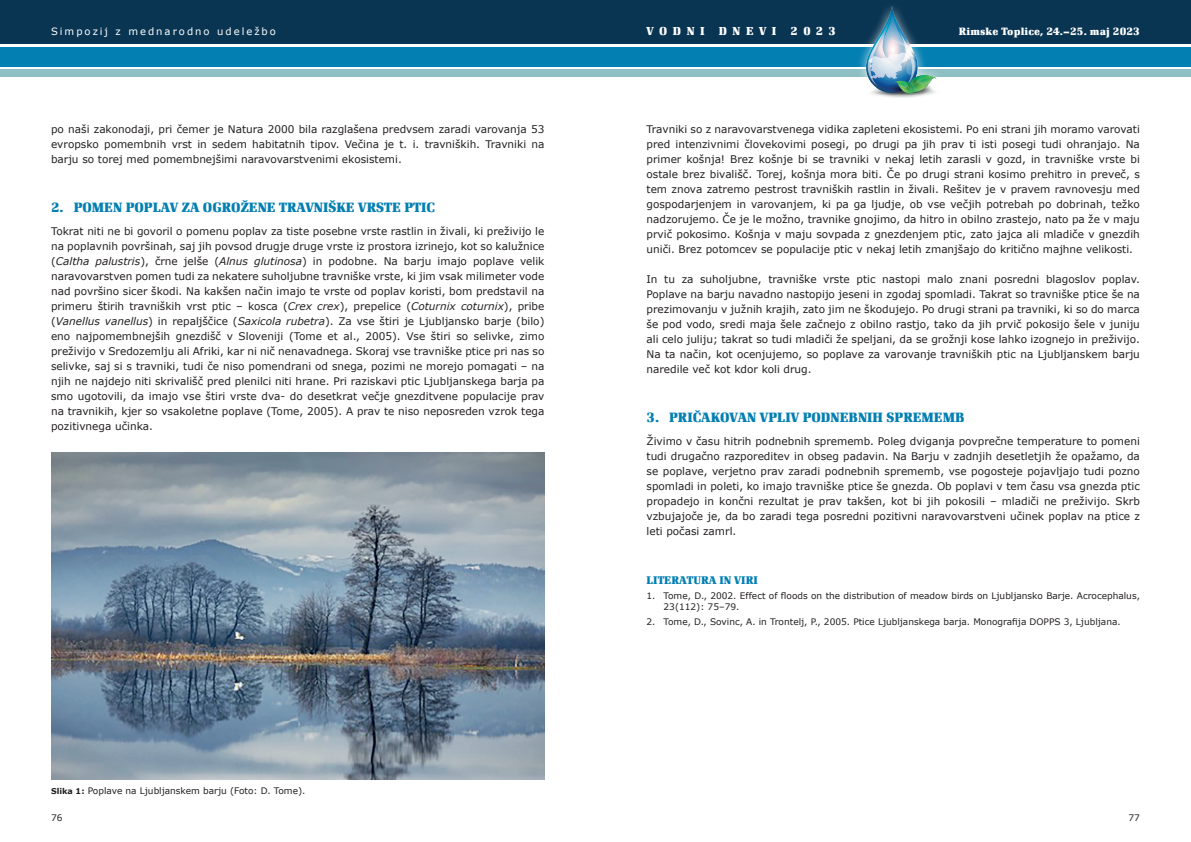
<style>
.page{position:relative;width:1191px;height:842px;background:#fff}
.page>*{position:absolute;margin:0;border:0;box-sizing:border-box;transform-origin:0 0}
.t1{font:700 14px "Renault TCE";color:#037fb2}
.t2{font:700 12px "Renault TCE";letter-spacing:.46em;color:#fff}
.t3{font:700 11.5px "Renault TCE";color:#037fb2}
.t4{font:700 11px "Renault TCE";letter-spacing:.01em;color:#fff}
.t5{font:10.5px/15px "Verdana";color:#231f20;text-align:justify}
.t6{font:10px "Verdana";letter-spacing:.2em;color:#fff}
.t7{font:9px/10.8px "Verdana";color:#231f20}
.t8{font:9px "Verdana";color:#231f20}
.s1{font-style:italic}
.s2{font-weight:700;font-size:8px}
</style>
<div class="page">
<div style="left:0;top:0;width:1191px;height:44px;background:#093553"></div>
<div style="left:0;top:47px;width:1191px;height:20px;background:#037fb2"></div>
<div style="left:0;top:70px;width:1191px;height:7px;background:#8dbfc5"></div>
<div style="left:856px;top:0;width:90px;height:108px;background:#fff;opacity:.75"></div>
<img style="left:865px;top:7px;width:77px;height:92px">
<img style="left:51px;top:453px;width:493px;height:327px">
<p class="t6" style="left:51px;top:25px;width:226px">Simpozij z mednarodno udeležbo</p>
<p class="t2" style="left:646px;top:25px;width:191px">VODNI DNEVI 2023</p>
<p class="t4" style="left:959px;top:25px;width:182px">Rimske Toplice, 24.–25. maj 2023</p>
<p class="t5" style="left:51px;top:122px;width:495px">po naši zakonodaji, pri čemer je Natura 2000 bila razglašena predvsem zaradi varovanja 53 evropsko pomembnih vrst in sedem habitatnih tipov. Večina je t. i. travniških. Travniki na barju so torej med pomembnejšimi naravovarstvenimi ekosistemi.</p>
<h1 class="t1" style="left:51px;top:199px;width:385px">2. POMEN POPLAV ZA OGROŽENE TRAVNIŠKE VRSTE PTIC</h1>
<p class="t5" style="left:51px;top:224px;width:495px">Tokrat niti ne bi govoril o pomenu poplav za tiste posebne vrste rastlin in živali, ki preživijo le na poplavnih površinah, saj jih povsod drugje druge vrste iz prostora izrinejo, kot so kalužnice (<span class="s1">Caltha palustris</span>), črne jelše (<span class="s1">Alnus glutinosa</span>) in podobne. Na barju imajo poplave velik naravovarstven pomen tudi za nekatere suholjubne travniške vrste, ki jim vsak milimeter vode nad površino sicer škodi. Na kakšen način imajo te vrste od poplav koristi, bom predstavil na primeru štirih travniških vrst ptic – kosca (<span class="s1">Crex crex</span>), prepelice (<span class="s1">Coturnix coturnix</span>), pribe (<span class="s1">Vanellus vanellus</span>) in repaljščice (<span class="s1">Saxicola rubetra</span>). Za vse štiri je Ljubljansko barje (bilo) eno najpomembnejših gnezdišč v Sloveniji (Tome et al., 2005). Vse štiri so selivke, zimo preživijo v Sredozemlju ali Afriki, kar ni nič nenavadnega. Skoraj vse travniške ptice pri nas so selivke, saj si s travniki, tudi če niso pomendrani od snega, pozimi ne morejo pomagati – na njih ne najdejo niti skrivališč pred plenilci niti hrane. Pri raziskavi ptic Ljubljanskega barja pa smo ugotovili, da imajo vse štiri vrste dva- do desetkrat večje gnezditvene populacije prav na travnikih, kjer so vsakoletne poplave (Tome, 2005). A prav te niso neposreden vzrok tega pozitivnega učinka.</p>
<p class="t7" style="left:51px;top:786px;width:256px"><span class="s2">Slika 1:</span> Poplave na Ljubljanskem barju (Foto: D. Tome).</p>
<p class="t5" style="left:646px;top:122px;width:495px">Travniki so z naravovarstvenega vidika zapleteni ekosistemi. Po eni strani jih moramo varovati pred intenzivnimi človekovimi posegi, po drugi pa jih prav ti isti posegi tudi ohranjajo. Na primer košnja! Brez košnje bi se travniki v nekaj letih zarasli v gozd, in travniške vrste bi ostale brez bivališč. Torej, košnja mora biti. Če po drugi strani kosimo prehitro in preveč, s tem znova zatremo pestrost travniških rastlin in živali. Rešitev je v pravem ravnovesju med gospodarjenjem in varovanjem, ki pa ga ljudje, ob vse večjih potrebah po dobrinah, težko nadzorujemo. Če je le možno, travnike gnojimo, da hitro in obilno zrastejo, nato pa že v maju prvič pokosimo. Košnja v maju sovpada z gnezdenjem ptic, zato jajca ali mladiče v gnezdih uniči. Brez potomcev se populacije ptic v nekaj letih zmanjšajo do kritično majhne velikosti.</p>
<p class="t5" style="left:646px;top:272px;width:495px">In tu za suholjubne, travniške vrste ptic nastopi malo znani posredni blagoslov poplav.<br>Poplave na barju navadno nastopijo jeseni in zgodaj spomladi. Takrat so travniške ptice še na prezimovanju v južnih krajih, zato jim ne škodujejo. Po drugi strani pa travniki, ki so do marca še pod vodo, sredi maja šele začnejo z obilno rastjo, tako da jih prvič pokosijo šele v juniju ali celo juliju; takrat so tudi mladiči že speljani, da se grožnji kose lahko izognejo in preživijo.<br>Na ta način, kot ocenjujemo, so poplave za varovanje travniških ptic na Ljubljanskem barju naredile več kot kdor koli drug.</p>
<h1 class="t1" style="left:646px;top:409px;width:319px">3. PRIČAKOVAN VPLIV PODNEBNIH SPREMEMB</h1>
<p class="t5" style="left:646px;top:434px;width:495px">Živimo v času hitrih podnebnih sprememb. Poleg dviganja povprečne temperature to pomeni tudi drugačno razporeditev in obseg padavin. Na Barju v zadnjih desetletjih že opažamo, da se poplave, verjetno prav zaradi podnebnih sprememb, vse pogosteje pojavljajo tudi pozno spomladi in poleti, ko imajo travniške ptice še gnezda. Ob poplavi v tem času vsa gnezda ptic propadejo in končni rezultat je prav takšen, kot bi jih pokosili – mladiči ne preživijo. Skrb vzbujajoče je, da bo zaradi tega posredni pozitivni naravovarstveni učinek poplav na ptice z leti počasi zamrl.</p>
<p class="t3" style="left:646px;top:574px;width:113px">LITERATURA IN VIRI</p>
<p class="t7" style="left:663px;top:591px;width:478px;text-indent:-17px">1. Tome, D., 2002. Effect of floods on the distribution of meadow birds on Ljubljansko Barje. Acrocephalus,<br>23(112): 75–79.</p>
<p class="t7" style="left:646px;top:617px;width:476px">2. Tome, D., Sovinc, A. in Trontelj, P., 2005. Ptice Ljubljanskega barja. Monografija DOPPS 3, Ljubljana.</p>
<p class="t8" style="left:51px;top:811px;width:13px">76</p>
<p class="t8" style="left:1128px;top:811px;width:13px">77</p>
</div>
